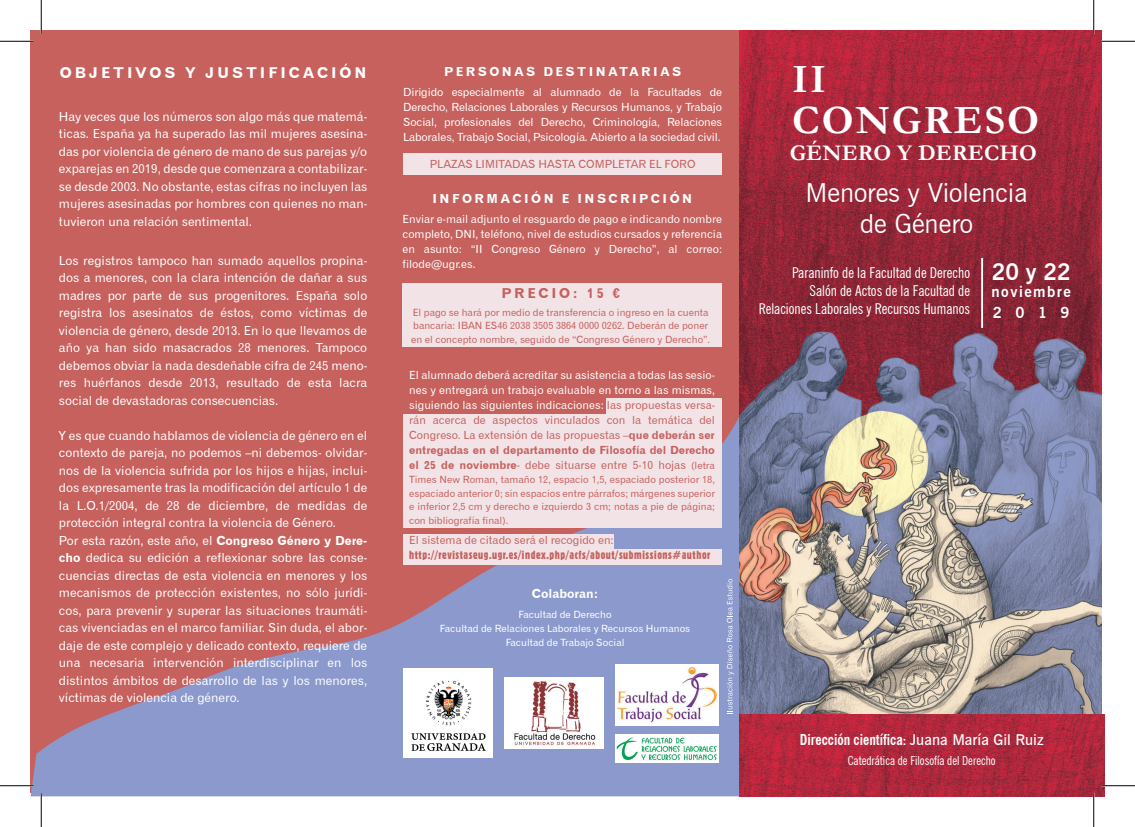
<style>
.page{position:relative;width:1135px;height:827px;background:#fff}
.page>*{position:absolute;margin:0;border:0;box-sizing:border-box;transform-origin:0 0}
.t1{font:700 40.5px/40.5px "Garamond";letter-spacing:.05em;color:#fff}
.t2{font:26.25px/31.5px "News Gothic BT";color:#fff;text-align:center}
.t3{font:700 22.5px "Garamond";letter-spacing:.01em;color:#fff}
.t4{font:condensed 15px "News Gothic BT";color:#fff}
.t5{font:700 condensed 15px "News Gothic BT";color:#fff}
.t6{font:15px "Gothic 720 BT Bold B";letter-spacing:.2em;color:#fff}
.t7{font:700 15px "News Gothic BT";letter-spacing:.1em;color:#fff}
.t8{font:13.75px "Gothic 720 BT Bold B";letter-spacing:.2em;color:#c6615d}
.t9{font:12.5px/17.5px "Gothic 720 BT Roman B";color:#fff;text-align:justify}
.t10{font:12.5px "Gothic 720 BT Bold B";letter-spacing:.2em;color:#fff}
.t11{font:condensed 12.5px "News Gothic BT";color:#fff}
.t12{font:12.5px "Gothic 720 BT Bold B";color:#fff}
.t13{font:11.25px/15px "Gothic 720 BT Roman B";color:#fff;text-align:justify}
.t14{font:11.25px "Gothic 720 BT Roman B";color:#c6615d}
.t15{font:11.25px "Gothic 821 Condensed BT";letter-spacing:.05em;color:#c6615d}
.t16{font:11.25px "Gothic 720 BT Bold B";color:#c6615d}
.t17{font:10px/13.8px "Gothic 720 BT Roman B";color:#c6615d;text-align:justify}
.t18{font:10px/13.8px "Gothic 720 BT Roman B";color:#fff;text-align:center}
.s1{font-family:"Gothic 720 BT Bold B"}
.s2{color:#c6615d}
.s3{font-family:"Gothic 720 BT Bold B";color:#c6615d}
.s4{font-size:10px}
.s5{font-weight:700;font-stretch:normal;font-size:22.5px}
.s6{font-weight:600;font-stretch:normal}
</style>
<div class="page">
<div style="left:31px;top:31px;width:738px;height:762px;background:#c6615d"></div>
<svg style="left:31px;top:414px;width:708px;height:382px"></svg>
<img style="left:739px;top:31px;width:363px;height:683px">
<img style="left:739px;top:714px;width:365px;height:82px">
<img style="left:504px;top:677px;width:99px;height:71px">
<img style="left:615px;top:734px;width:103px;height:28px">
<img style="left:615px;top:664px;width:103px;height:61px">
<img style="left:404px;top:669px;width:88px;height:88px">
<div style="left:606px;top:398px;width:116px;height:26px;background:#f2e3e7"></div>
<div style="left:403px;top:415px;width:319px;height:113px;background:#f2e3e7"></div>
<div style="left:403px;top:534px;width:210px;height:31px;background:#f2e3e7"></div>
<div style="left:601px;top:549px;width:121px;height:16px;background:#f2e3e7"></div>
<div style="left:403px;top:153px;width:319px;height:22px;background:#f2e3e7"></div>
<div style="left:402px;top:283px;width:320px;height:64px;background:#f2e3e7"></div>
<svg style="left:727px;top:579px;width:7px;height:135px"></svg>
<hr style="left:981px;top:258px;width:2px;height:70px;background:#fff">
<hr style="left:0;top:40px;width:34px;height:2px;background:#fff">
<hr style="left:1101px;top:40px;width:34px;height:2px;background:#fff">
<hr style="left:40px;top:0;width:2px;height:34px;background:#fff">
<hr style="left:40px;top:793px;width:2px;height:34px;background:#fff">
<hr style="left:0;top:41px;width:34px;height:1px;background:#000">
<hr style="left:1101px;top:41px;width:34px;height:1px;background:#000">
<hr style="left:0;top:785px;width:34px;height:1px;background:#000">
<hr style="left:1101px;top:785px;width:34px;height:1px;background:#000">
<hr style="left:41px;top:0;width:1px;height:34px;background:#000">
<hr style="left:41px;top:793px;width:1px;height:34px;background:#000">
<hr style="left:1093px;top:0;width:1px;height:34px;background:#000">
<hr style="left:1093px;top:793px;width:1px;height:34px;background:#000">
<p class="t6" style="left:60px;top:64px;width:308px">OBJETIVOS Y JUSTIFICACIÓN</p>
<p class="t9" style="left:59px;top:107px;width:310px">Hay veces que los números son algo más que matemá&shy;ticas. España ya ha superado las mil mujeres asesina&shy;das por violencia de género de mano de sus parejas y/o exparejas en 2019, desde que comenzara a contabilizar&shy;se desde 2003. No obstante, estas cifras no incluyen las mujeres asesinadas por hombres con quienes no man&shy;tuvieron una relación sentimental.</p>
<p class="t9" style="left:59px;top:251px;width:310px">Los registros tampoco han sumado aquellos propina&shy;dos a menores, con la clara intención de dañar a sus madres por parte de sus progenitores. España solo registra los asesinatos de éstos, como víctimas de violencia de género, desde 2013. En lo que llevamos de año ya han sido masacrados 28 menores. Tampoco debemos obviar la nada desdeñable cifra de 245 meno&shy;res huérfanos desde 2013, resultado de esta lacra social de devastadoras consecuencias.</p>
<p class="t9" style="left:59px;top:426px;width:310px;text-align:left">Y es que cuando hablamos de violencia de género en el contexto de pareja, no podemos –ni debemos- olvidar&shy;nos de la violencia sufrida por los hijos e hijas, inclui&shy;dos expresamente tras la modificación del artículo 1 de la L.O.1/2004, de 28 de diciembre, de medidas de protección integral contra la violencia de Género.<br>Por esta razón, este año, el <span class="s1">Congreso Género y Dere&shy;cho</span> dedica su edición a reflexionar sobre las conse&shy;cuencias directas de esta violencia en menores y los mecanismos de protección existentes, no sólo jurídi&shy;cos, para prevenir y superar las situaciones traumáti&shy;cas vivenciadas en el marco familiar. Sin duda, el abor&shy;daje de este complejo y delicado contexto, requiere de una necesaria intervención interdisciplinar en los distintos ámbitos de desarrollo de las y los menores, víctimas de violencia de género.</p>
<p class="t10" style="left:444px;top:64px;width:238px">PERSONAS DESTINATARIAS</p>
<p class="t13" style="left:403px;top:85px;width:320px">Dirigido especialmente al alumnado de la Facultades de Derecho, Relaciones Laborales y Recursos Humanos, y Trabajo Social, profesionales del Derecho, Criminología, Relaciones Laborales, Trabajo Social, Psicología. Abierto a la sociedad civil.</p>
<p class="t14" style="left:430px;top:157px;width:267px">PLAZAS LIMITADAS HASTA COMPLETAR EL FORO</p>
<p class="t10" style="left:432px;top:191px;width:261px">INFORMACIÓN E INSCRIPCIÓN</p>
<p class="t13" style="left:402px;top:211px;width:321px">Enviar e-mail adjunto el resguardo de pago e indicando nombre completo, DNI, teléfono, nivel de estudios cursados y referencia en asunto: “II Congreso Género y Derecho”, al correo: filode@ugr.es.</p>
<p class="t8" style="left:501px;top:285px;width:120px">PRECIO: 15 €</p>
<p class="t17" style="left:411px;top:305px;width:300px;text-align:left">El pago se hará por medio de transferencia o ingreso en la cuenta bancaria: IBAN ES46 2038 3505 3864 0000 0262. Deberán de poner en el concepto nombre, seguido de “Congreso Género y Derecho”.</p>
<p class="t13" style="left:409px;top:367px;width:307px">El alumnado deberá acreditar su asistencia a todas las sesio&shy;nes y entregará un trabajo evaluable en torno a las mismas, siguiendo las siguientes indicaciones: <span class="s2">las propuestas versa&shy;rán acerca de aspectos vinculados con la temática del Congreso. La extensión de las propuestas –</span><span class="s3">que deberán ser</span></p>
<p class="t16" style="left:409px;top:443px;width:307px">entregadas en el departamento de Filosofía del Derecho</p>
<p class="t14" style="left:409px;top:458px;width:307px"><span class="s1">el 25 de noviembre</span>- debe situarse entre 5-10 hojas <span class="s4">(letra</span></p>
<p class="t17" style="left:409px;top:472px;width:307px">Times New Roman, tamaño 12, espacio 1,5, espaciado posterior 18, espaciado anterior 0; sin espacios entre párrafos; márgenes superior e inferior 2,5 cm y derecho e izquierdo 3 cm; notas a pie de página; con bibliografía final).</p>
<p class="t14" style="left:409px;top:533px;width:206px">El sistema de citado será el recogido en:</p>
<p class="t15" style="left:409px;top:548px;width:303px">http://revistaseug.ugr.es/index.php/acfs/about/submissions#author</p>
<p class="t12" style="left:532px;top:586px;width:68px">Colaboran:</p>
<p class="t18" style="left:440px;top:608px;width:252px">Facultad de Derecho<br>Facultad de Relaciones Laborales y Recursos Humanos<br>Facultad de Trabajo Social</p>
<h1 class="t1" style="left:792px;top:59px;width:249px">II<br>CONGRESO</h1>
<h3 class="t3" style="left:790px;top:137px;width:249px">GÉNERO Y DERECHO</h3>
<h2 class="t2" style="left:805px;top:177px;width:224px">Menores y Violencia de Género</h2>
<p class="t4" style="left:792px;top:263px;width:280px">Paraninfo de la Facultad de Derecho <span class="s5">20 y 22</span></p>
<p class="t4" style="left:809px;top:281px;width:162px">Salón de Actos de la Facultad de</p>
<p class="t4" style="left:759px;top:299px;width:213px">Relaciones Laborales y Recursos Humanos</p>
<p class="t7" style="left:991px;top:283px;width:81px">noviembre</p>
<p class="t7" style="left:993px;top:304px;width:78px">2019</p>
<p class="t5" style="left:800px;top:730px;width:245px">Dirección científica: <span class="s6">Juana María Gil Ruiz</span></p>
<p class="t11" style="left:848px;top:753px;width:149px">Catedrática de Filosofía del Derecho</p>
</div>
